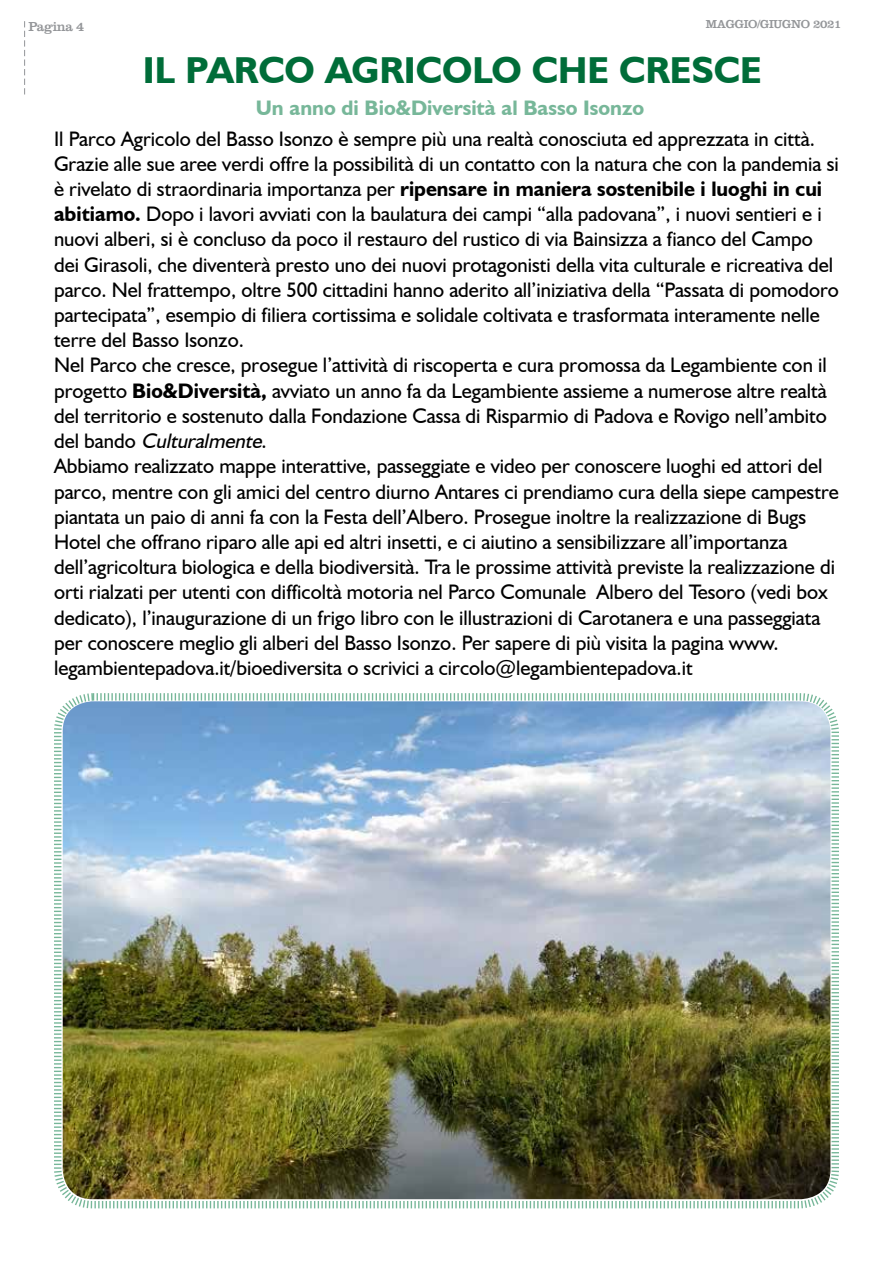
<style>
.page{position:relative;width:893px;height:1263px;background:#fff}
.page>*{position:absolute;margin:0;border:0;box-sizing:border-box;transform-origin:0 0}
.t1{font:700 37.5px "Humanist 521 BT";color:#006d39}
.t2{font:21px/25.2px "Humanist 521 BT";color:#000}
.t3{font:700 21px "Humanist 521 BT";color:#77b799}
.t4{font:13.5px "Clarendon LT Std";letter-spacing:-.03em;color:#939598}
.t5{font:12px "Clarendon LT Std";letter-spacing:-.03em;color:#939598}
.s1{font-weight:700}
.s2{font-style:italic}
</style>
<div class="page">
<svg style="left:24px;top:21px;width:1px;height:74px"></svg>
<img style="left:54px;top:693px;width:785px;height:516px">
<p class="t4" style="left:28px;top:19px;width:58px">Pagina 4</p>
<p class="t5" style="left:706px;top:17px;width:137px">MAGGIO/GIUGNO 2021</p>
<h1 class="t1" style="left:143px;top:46px;width:620px">IL PARCO AGRICOLO CHE CRESCE</h1>
<p class="t3" style="left:256px;top:95px;width:390px">Un anno di Bio&amp;Diversità al Basso Isonzo</p>
<p class="t2" style="left:54px;top:125px;width:786px">Il Parco Agricolo del Basso Isonzo è sempre più una realtà conosciuta ed apprezzata in città.<br>Grazie alle sue aree verdi offre la possibilità di un contatto con la natura che con la pandemia si è rivelato di straordinaria importanza per <span class="s1">ripensare in maniera sostenibile i luoghi in cui abitiamo.</span> Dopo i lavori avviati con la baulatura dei campi “alla padovana”, i nuovi sentieri e i nuovi alberi, si è concluso da poco il restauro del rustico di via Bainsizza a fianco del Campo dei Girasoli, che diventerà presto uno dei nuovi protagonisti della vita culturale e ricreativa del parco. Nel frattempo, oltre 500 cittadini hanno aderito all’iniziativa della “Passata di pomodoro partecipata”, esempio di filiera cortissima e solidale coltivata e trasformata interamente nelle terre del Basso Isonzo.<br>Nel Parco che cresce, prosegue l’attività di riscoperta e cura promossa da Legambiente con il progetto <span class="s1">Bio&amp;Diversità,</span> avviato un anno fa da Legambiente assieme a numerose altre realtà del territorio e sostenuto dalla Fondazione Cassa di Risparmio di Padova e Rovigo nell’ambito d e l b a n d o <span class="s2">Culturalmente</span>.<br>Abbiamo realizzato mappe interattive, passeggiate e video per conoscere luoghi ed attori del parco, mentre con gli amici del centro diurno Antares ci prendiamo cura della siepe campestre piantata un paio di anni fa con la Festa dell’Albero. Prosegue inoltre la realizzazione di Bugs Hotel che offrano riparo alle api ed altri insetti, e ci aiutino a sensibilizzare all’importanza dell’agricoltura biologica e della biodiversità. Tra le prossime attività previste la realizzazione di orti rialzati per utenti con difficoltà motoria nel Parco Comunale Albero del Tesoro (vedi box dedicato), l’inaugurazione di un frigo libro con le illustrazioni di Carotanera e una passeggiata per conoscere meglio gli alberi del Basso Isonzo. Per sapere di più visita la pagina www. legambientepadova.it/bioediversita o scrivici a circolo@legambientepadova.it</p>
</div>
